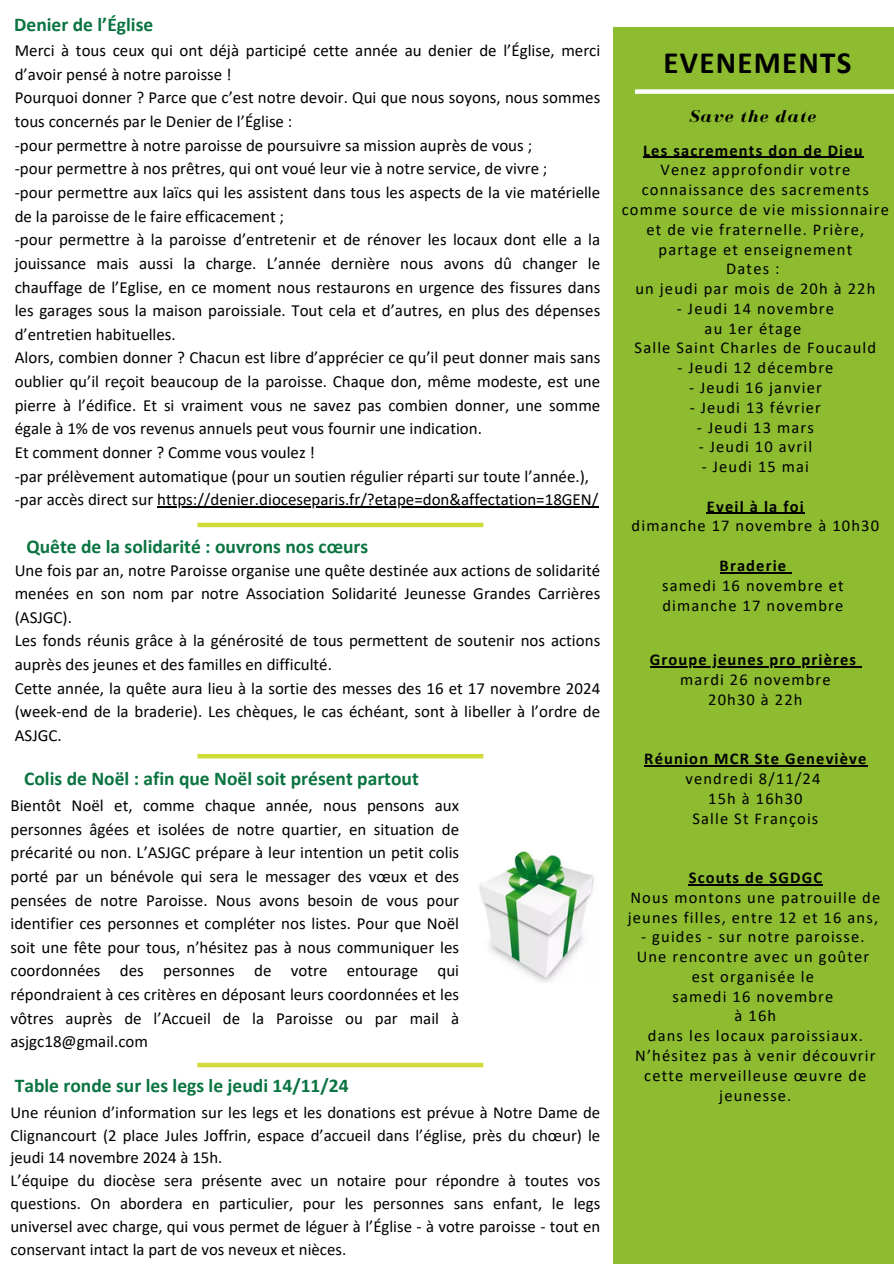
<style>
.page{position:relative;width:894px;height:1264px;background:#fff}
.page>*{position:absolute;margin:0;border:0;box-sizing:border-box;transform-origin:0 0}
.t1{font:700 30.9px "Calibri";letter-spacing:.04em;color:#000}
.t2{font:700 19.5px "Calibri";color:#0a7441}
.t3{font:italic 700 17.7px "Bodoni FLF";letter-spacing:.07em;color:#000}
.t4{font:16.95px/23.7px "Calibri";color:#000;text-align:justify}
.t5{font:16.8px/23px "Calibri";color:#000;text-align:justify}
.t6{font:16.5px/19.8px "Calibri";letter-spacing:.07em;color:#000;text-align:center}
.t7{font:700 16.5px "Calibri";letter-spacing:.07em;color:#000}
</style>
<div class="page">
<div style="left:613px;top:27px;width:280px;height:1236px;background:#8dbc30"></div>
<div style="left:635px;top:89px;width:258px;height:5px;background:#fff"></div>
<div style="left:197px;top:1062px;width:286px;height:5px;background:#d0da39"></div>
<hr style="left:197px;top:754px;width:286px;height:4px;background:#d0da39">
<img style="left:479px;top:851px;width:115px;height:131px">
<hr style="left:643px;top:157px;width:155px;height:1px;background:#000">
<hr style="left:798px;top:157px;width:65px;height:1px;background:#000">
<hr style="left:706px;top:512px;width:98px;height:2px;background:#000">
<hr style="left:719px;top:572px;width:68px;height:1px;background:#000">
<hr style="left:649px;top:666px;width:208px;height:1px;background:#000">
<hr style="left:644px;top:765px;width:223px;height:1px;background:#000">
<hr style="left:688px;top:884px;width:135px;height:1px;background:#000">
<hr style="left:157px;top:506px;width:441px;height:1px;background:#000">
<div style="left:197px;top:522px;width:286px;height:5px;background:#d0da39"></div>
<p class="t2" style="left:14px;top:16px;width:140px">Denier de l’Église</p>
<p class="t4" style="left:15px;top:40px;width:587px">Merci à tous ceux qui ont déjà participé cette année au denier de l’Église, merci d’avoir pensé à notre paroisse !</p>
<p class="t4" style="left:15px;top:87px;width:587px">Pourquoi donner ? Parce que c’est notre devoir. Qui que nous soyons, nous sommes tous concernés par le Denier de l’Église :</p>
<p class="t4" style="left:15px;top:135px;width:519px">-pour permettre à notre paroisse de poursuivre sa mission auprès de vous ;</p>
<p class="t4" style="left:15px;top:158px;width:534px">-pour permettre à nos prêtres, qui ont voué leur vie à notre service, de vivre ;</p>
<p class="t4" style="left:15px;top:182px;width:587px">-pour permettre aux laïcs qui les assistent dans tous les aspects de la vie matérielle de la paroisse de le faire efficacement ;</p>
<p class="t4" style="left:15px;top:229px;width:587px">-pour permettre à la paroisse d’entretenir et de rénover les locaux dont elle a la jouissance mais aussi la charge. L’année dernière nous avons dû changer le chauffage de l’Eglise, en ce moment nous restaurons en urgence des fissures dans les garages sous la maison paroissiale. Tout cela et d’autres, en plus des dépenses d’entretien habituelles.</p>
<p class="t4" style="left:15px;top:347px;width:587px">Alors, combien donner ? Chacun est libre d’apprécier ce qu’il peut donner mais sans oublier qu’il reçoit beaucoup de la paroisse. Chaque don, même modeste, est une pierre à l’édifice. Et si vraiment vous ne savez pas combien donner, une somme égale à 1% de vos revenus annuels peut vous fournir une indication.</p>
<p class="t4" style="left:15px;top:442px;width:302px">Et comment donner ? Comme vous voulez !</p>
<p class="t4" style="left:15px;top:465px;width:575px">-par prélèvement automatique (pour un soutien régulier réparti sur toute l’année.),</p>
<p class="t4" style="left:15px;top:489px;width:585px">-par accès direct sur https://denier.dioceseparis.fr/?etape=don&amp;affectation=18GEN/</p>
<h2 class="t2" style="left:26px;top:538px;width:343px">Quête de la solidarité : ouvrons nos cœurs</h2>
<p class="t4" style="left:15px;top:559px;width:587px">Une fois par an, notre Paroisse organise une quête destinée aux actions de solidarité menées en son nom par notre Association Solidarité Jeunesse Grandes Carrières (ASJGC).</p>
<p class="t4" style="left:15px;top:630px;width:587px">Les fonds réunis grâce à la générosité de tous permettent de soutenir nos actions auprès des jeunes et des familles en difficulté.</p>
<p class="t4" style="left:15px;top:677px;width:587px">Cette année, la quête aura lieu à la sortie des messes des 16 et 17 novembre 2024 (week-end de la braderie). Les chèques, le cas échéant, sont à libeller à l’ordre de ASJGC.</p>
<p class="t2" style="left:24px;top:770px;width:396px">Colis de Noël : afin que Noël soit présent partout</p>
<p class="t4" style="left:10px;top:795px;width:450px">Bientôt Noël et, comme chaque année, nous pensons aux personnes âgées et isolées de notre quartier, en situation de précarité ou non. L’ASJGC prépare à leur intention un petit colis porté par un bénévole qui sera le messager des vœux et des pensées de notre Paroisse. Nous avons besoin de vous pour identifier ces personnes et compléter nos listes. Pour que Noël soit une fête pour tous, n’hésitez pas à nous communiquer les coordonnées des personnes de votre entourage qui répondraient à ces critères en déposant leurs coordonnées et les vôtres auprès de l’Accueil de la Paroisse ou par mail à asjgc18@gmail.com</p>
<p class="t2" style="left:15px;top:1077px;width:335px">Table ronde sur les legs le jeudi 14/11/24</p>
<p class="t5" style="left:10px;top:1101px;width:591px">Une réunion d’information sur les legs et les donations est prévue à Notre Dame de Clignancourt (2 place Jules Joffrin, espace d’accueil dans l’église, près du chœur) le jeudi 14 novembre 2024 à 15h.</p>
<p class="t5" style="left:10px;top:1170px;width:591px">L’équipe du diocèse sera présente avec un notaire pour répondre à toutes vos questions. On abordera en particulier, pour les personnes sans enfant, le legs universel avec charge, qui vous permet de léguer à l’Église - à votre paroisse - tout en conservant intact la part de vos neveux et nièces.</p>
<p class="t1" style="left:663px;top:49px;width:189px">EVENEMENTS</p>
<p class="t3" style="left:688px;top:106px;width:128px">Save the date</p>
<p class="t7" style="left:643px;top:143px;width:221px">Les sacrements don de Dieu</p>
<p class="t6" style="left:621px;top:161px;width:268px">Venez approfondir votre connaissance des sacrements comme source de vie missionnaire et de vie fraternelle. Prière, partage et enseignement</p>
<h2 class="t6" style="left:726px;top:260px;width:55px">Dates :</h2>
<p class="t6" style="left:635px;top:280px;width:241px">un jeudi par mois de 20h à 22h</p>
<p class="t6" style="left:676px;top:300px;width:158px">- Jeudi 14 novembre</p>
<p class="t6" style="left:704px;top:319px;width:98px">au 1er étage</p>
<h2 class="t6" style="left:634px;top:339px;width:243px">Salle Saint Charles de Foucauld</h2>
<p class="t6" style="left:677px;top:359px;width:157px">- Jeudi 12 décembre</p>
<p class="t6" style="left:688px;top:379px;width:134px">- Jeudi 16 janvier</p>
<h2 class="t6" style="left:689px;top:399px;width:133px">- Jeudi 13 février</h2>
<p class="t6" style="left:696px;top:418px;width:118px">- Jeudi 13 mars</p>
<p class="t6" style="left:698px;top:438px;width:115px">- Jeudi 10 avril</p>
<h1 class="t6" style="left:701px;top:458px;width:109px">- Jeudi 15 mai</h1>
<h2 class="t7" style="left:706px;top:499px;width:98px">Eveil à la foi</h2>
<p class="t6" style="left:631px;top:517px;width:249px">dimanche 17 novembre à 10h30</p>
<p class="t7" style="left:719px;top:558px;width:68px">Braderie</p>
<p class="t6" style="left:662px;top:576px;width:183px">samedi 16 novembre et</p>
<p class="t6" style="left:662px;top:596px;width:182px">dimanche 17 novembre</p>
<p class="t7" style="left:649px;top:653px;width:208px">Groupe jeunes pro prières</p>
<p class="t6" style="left:680px;top:671px;width:152px">mardi 26 novembre</p>
<p class="t6" style="left:708px;top:691px;width:96px">20h30 à 22h</p>
<p class="t7" style="left:644px;top:752px;width:224px">Réunion MCR Ste Geneviève</p>
<p class="t6" style="left:685px;top:770px;width:136px">vendredi 8/11/24</p>
<p class="t6" style="left:708px;top:789px;width:96px">15h à 16h30</p>
<p class="t6" style="left:692px;top:809px;width:127px">Salle St François</p>
<p class="t7" style="left:688px;top:870px;width:135px">Scouts de SGDGC</p>
<p class="t6" style="left:627px;top:888px;width:254px;text-align:left">Nous montons une patrouille de jeunes filles, entre 12 et 16 ans,</p>
<p class="t6" style="left:641px;top:928px;width:225px">- guides - sur notre paroisse.</p>
<p class="t6" style="left:636px;top:948px;width:234px">Une rencontre avec un goûter</p>
<p class="t6" style="left:691px;top:967px;width:124px">est organisée le</p>
<p class="t6" style="left:672px;top:987px;width:162px">samedi 16 novembre</p>
<p class="t6" style="left:734px;top:1007px;width:43px">à 16h</p>
<p class="t6" style="left:635px;top:1027px;width:242px">dans les locaux paroissiaux.<br>N’hésitez pas à venir découvrir cette merveilleuse œuvre de jeunesse.</p>
</div>
